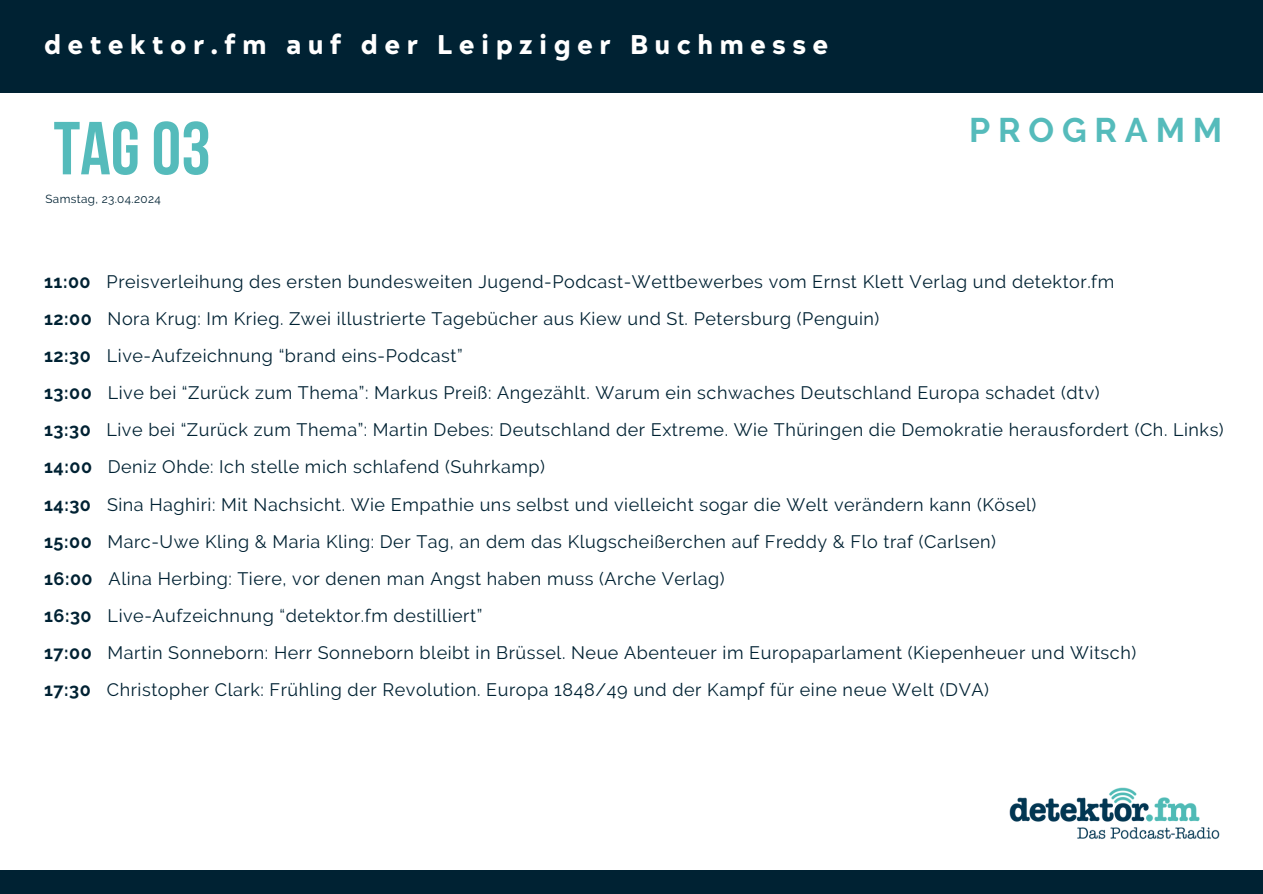
<style>
.page{position:relative;width:1263px;height:894px;background:#fff}
.page>*{position:absolute;margin:0;border:0;box-sizing:border-box;transform-origin:0 0}
.t1{font:700 74.85px "Bebas Neue";color:#5bb}
.t2{font:700 34.05px "Raleway";letter-spacing:.23em;color:#5bb}
.t3{font:900 27px "Acherus Grotesque";letter-spacing:.23em;color:#fff}
.t4{font:18px "Raleway";letter-spacing:.03em;color:#023}
.t5{font:11.7px "Raleway";letter-spacing:.03em;color:#023}
.s1{font-weight:700}
</style>
<div class="page">
<div style="left:0;top:870px;width:1263px;height:23px;background:#023"></div>
<img style="left:1009px;top:787px;width:211px;height:52px">
<div style="left:0;top:0;width:1263px;height:93px;background:#023"></div>
<p class="t3" style="left:44px;top:33px;width:785px">detektor.fm auf der Leipziger Buchmesse</p>
<h1 class="t1" style="left:54px;top:118px;width:159px">TAG03</h1>
<p class="t5" style="left:46px;top:192px;width:117px">Samstag, 23.04.2024</p>
<p class="t2" style="left:969px;top:110px;width:255px">PROGRAMM</p>
<h2 class="t4" style="left:44px;top:270px;width:1072px"><span class="s1">11:00</span> Preisverleihung des ersten bundesweiten Jugend-Podcast-Wettbewerbes vom Ernst Klett Verlag und detektor.fm</h2>
<p class="t4" style="left:44px;top:308px;width:837px"><span class="s1">12:00</span> Nora Krug: Im Krieg. Zwei illustrierte Tagebücher aus Kiew und St. Petersburg (Penguin)</p>
<p class="t4" style="left:44px;top:345px;width:420px"><span class="s1">12:30</span> Live-Aufzeichnung “brand eins-Podcast”</p>
<p class="t4" style="left:44px;top:382px;width:1057px"><span class="s1">13:00</span> Live bei “Zurück zum Thema”: Markus Preiß: Angezählt. Warum ein schwaches Deutschland Europa schadet (dtv)</p>
<p class="t4" style="left:44px;top:419px;width:1181px"><span class="s1">13:30</span> Live bei “Zurück zum Thema”: Martin Debes: Deutschland der Extreme. Wie Thüringen die Demokratie herausfordert (Ch. Links)</p>
<p class="t4" style="left:44px;top:456px;width:502px"><span class="s1">14:00</span> Deniz Ohde: Ich stelle mich schlafend (Suhrkamp)</p>
<p class="t4" style="left:44px;top:493px;width:994px"><span class="s1">14:30</span> Sina Haghiri: Mit Nachsicht. Wie Empathie uns selbst und vielleicht sogar die Welt verändern kann (Kösel)</p>
<p class="t4" style="left:44px;top:530px;width:953px"><span class="s1">15:00</span> Marc-Uwe Kling &amp; Maria Kling: Der Tag, an dem das Klugscheißerchen auf Freddy &amp; Flo traf (Carlsen)</p>
<p class="t4" style="left:44px;top:567px;width:682px"><span class="s1">16:00</span> Alina Herbing: Tiere, vor denen man Angst haben muss (Arche Verlag)</p>
<p class="t4" style="left:44px;top:605px;width:440px"><span class="s1">16:30</span> Live-Aufzeichnung “detektor.fm destilliert”</p>
<p class="t4" style="left:44px;top:642px;width:1093px"><span class="s1">17:00</span> Martin Sonneborn: Herr Sonneborn bleibt in Brüssel. Neue Abenteuer im Europaparlament (Kiepenheuer und Witsch)</p>
<p class="t4" style="left:44px;top:679px;width:946px"><span class="s1">17:30</span> Christopher Clark: Frühling der Revolution. Europa 1848/49 und der Kampf für eine neue Welt (DVA)</p>
</div>
